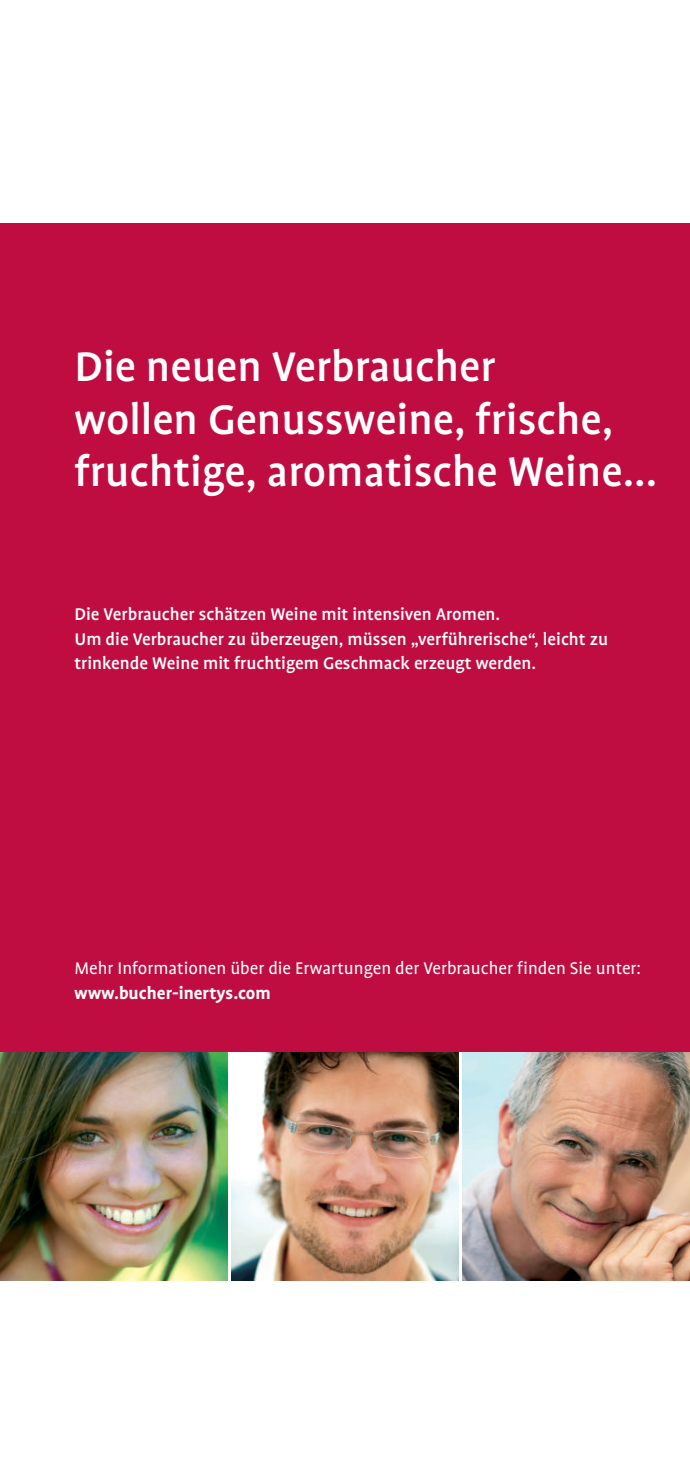
<style>
.page{position:relative;width:690px;height:1474px;background:#fff}
.page>*{position:absolute;margin:0;border:0;box-sizing:border-box;transform-origin:0 0}
.t1{font:500 47.25px/52.5px "Bucher Profile";color:#fff}
.t2{font:500 19.25px/24.5px "Bucher Profile";color:#fff}
.t3{font:19.25px "Bucher Profile";color:#fff}
.t4{font:700 19.25px "Bucher Profile";color:#fff}
</style>
<div class="page">
<div style="left:0;top:223px;width:690px;height:829px;background:#c00d41"></div>
<img style="left:231px;top:1052px;width:228px;height:227px">
<img style="left:462px;top:1052px;width:228px;height:227px">
<img style="left:0;top:1052px;width:228px;height:227px">
<h1 class="t1" style="left:74px;top:341px;width:584px">Die neuen Verbraucher<br>wollen Genussweine, frische, fruchtige, aromatische Weine...</h1>
<p class="t2" style="left:74px;top:602px;width:535px">Die Verbraucher schätzen Weine mit intensiven Aromen.<br>Um die Verbraucher zu überzeugen, müssen „verführerische“, leicht zu trinkende Weine mit fruchtigem Geschmack erzeugt werden.</p>
<p class="t3" style="left:74px;top:958px;width:568px">Mehr Informationen über die Erwartungen der Verbraucher finden Sie unter:</p>
<p class="t4" style="left:74px;top:983px;width:198px">www.bucher-inertys.com</p>
</div>
